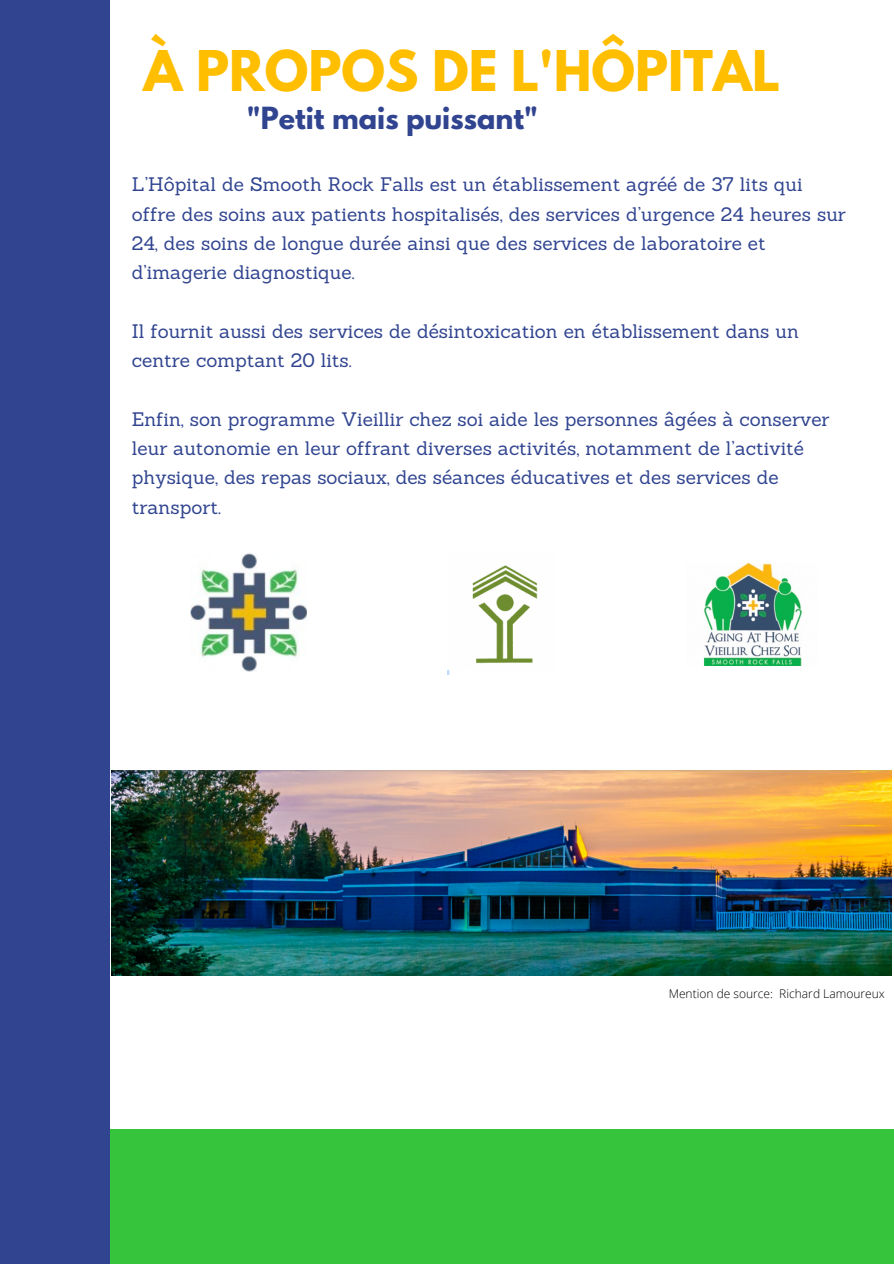
<style>
.page{position:relative;width:894px;height:1264px;background:#fff}
.page>*{position:absolute;margin:0;border:0;box-sizing:border-box;transform-origin:0 0}
.t1{font:700 49.65px "League Spartan";color:#ffbe00}
.t2{font:700 27px "League Spartan";color:#304490}
.t3{font:19.05px/29.2px "Sanchez";color:#304490}
.t4{font:300 12px "Open Sans";color:#000}
</style>
<div class="page">
<div style="left:0;top:1129px;width:893px;height:134px;background:#35c43c"></div>
<div style="left:0;top:0;width:109px;height:1263px;background:#304490"></div>
<img style="left:111px;top:770px;width:779px;height:205px">
<img style="left:190px;top:553px;width:116px;height:119px">
<img style="left:447px;top:565px;width:91px;height:109px">
<img style="left:703px;top:562px;width:99px;height:104px">
<p class="t1" style="left:143px;top:46px;width:638px">À PROPOS DE L'HÔPITAL</p>
<p class="t2" style="left:247px;top:105px;width:292px">"Petit mais puissant"</p>
<p class="t3" style="left:132px;top:170px;width:715px">L’Hôpital de Smooth Rock Falls est un établissement agréé de 37 lits qui offre des soins aux patients hospitalisés, des services d’urgence 24 heures sur 24, des soins de longue durée ainsi que des services de laboratoire et d’imagerie diagnostique.</p>
<p class="t3" style="left:132px;top:316px;width:668px">Il fournit aussi des services de désintoxication en établissement dans un centre comptant 20 lits.</p>
<p class="t3" style="left:132px;top:404px;width:699px">Enfin, son programme Vieillir chez soi aide les personnes âgées à conserver leur autonomie en leur offrant diverses activités, notamment de l’activité physique, des repas sociaux, des séances éducatives et des services de transport.</p>
<p class="t4" style="left:668px;top:985px;width:217px">Mention de source: Richard Lamoureux</p>
</div>
